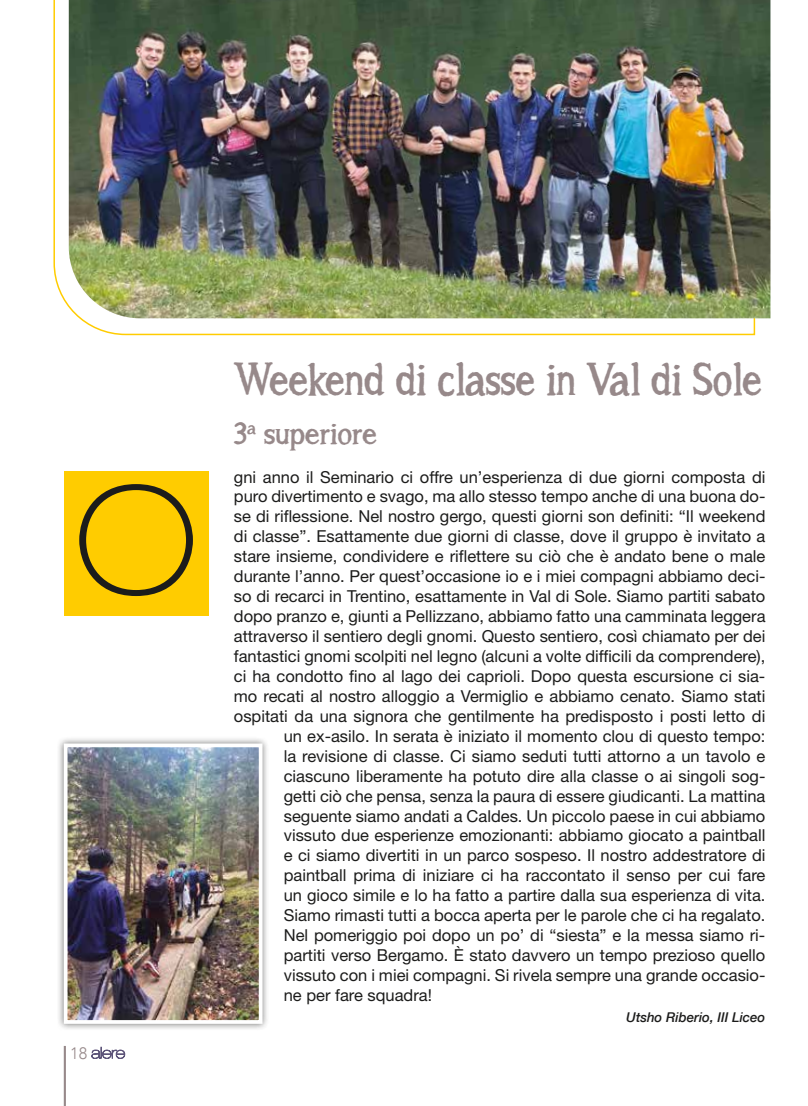
<style>
.page{position:relative;width:808px;height:1106px;background:#fff}
.page>*{position:absolute;margin:0;border:0;box-sizing:border-box;transform-origin:0 0}
.t1{font:100 expanded 150px "Helvetica Neue LT Std";color:#1c1c1b}
.t2{font:45px "asongforjenniferbold";color:#97898a;scale:.89 1}
.t3{font:30px "asongforjenniferbold";color:#97898a}
.t4{font:16.5px "Helvetica Neue LT Std";color:#1c1c1b}
.t5{font:300 16.5px "Avenir";color:#97898a}
.t6{font:italic 500 13.5px "Helvetica Neue";color:#1c1c1b}
</style>
<div class="page">
<svg style="left:53px;top:0;width:703px;height:336px"></svg>
<img style="left:69px;top:0;width:701px;height:318px">
<div style="left:64px;top:471px;width:144px;height:144px;background:#fc0"></div>
<hr style="left:807px;top:120px;width:1px;height:145px;background:#fc0">
<div style="left:57px;top:736px;width:213px;height:295px;background:#1c1c1b;opacity:.6"></div>
<img style="left:69px;top:748px;width:188px;height:270px">
<div style="left:64px;top:743px;width:198px;height:280px;border:4px solid #fff"></div>
<hr style="left:64px;top:1045px;width:2px;height:61px;background:#97898a">
<svg style="left:91px;top:1046px;width:34px;height:12px"></svg>
<h1 class="t1" style="left:75px;top:451px;width:124px">O</h1>
<p class="t5" style="left:70px;top:1043px;width:19px">18</p>
<h2 class="t2" style="left:234px;top:352px;width:595px">Weekend di classe in Val di Sole</h2>
<h3 class="t3" style="left:234px;top:415px;width:145px">3<sup>a</sup> superiore</h3>
<p class="t4" style="left:234px;top:467px;width:533px">gni anno il Seminario ci offre un’esperienza di due giorni composta di</p>
<p class="t4" style="left:234px;top:487px;width:533px">puro divertimento e svago, ma allo stesso tempo anche di una buona do-</p>
<p class="t4" style="left:234px;top:506px;width:533px">se di riflessione. Nel nostro gergo, questi giorni son definiti: “Il weekend</p>
<p class="t4" style="left:234px;top:526px;width:533px">di classe”. Esattamente due giorni di classe, dove il gruppo è invitato a</p>
<p class="t4" style="left:234px;top:546px;width:533px">stare insieme, condividere e riflettere su ciò che è andato bene o male</p>
<p class="t4" style="left:234px;top:566px;width:533px">durante l’anno. Per quest’occasione io e i miei compagni abbiamo deci-</p>
<p class="t4" style="left:234px;top:586px;width:533px">so di recarci in Trentino, esattamente in Val di Sole. Siamo partiti sabato</p>
<p class="t4" style="left:234px;top:606px;width:533px">dopo pranzo e, giunti a Pellizzano, abbiamo fatto una camminata leggera</p>
<p class="t4" style="left:234px;top:626px;width:533px">attraverso il sentiero degli gnomi. Questo sentiero, così chiamato per dei</p>
<p class="t4" style="left:234px;top:646px;width:533px">fantastici gnomi scolpiti nel legno (alcuni a volte difficili da comprendere),</p>
<p class="t4" style="left:234px;top:666px;width:533px">ci ha condotto fino al lago dei caprioli. Dopo questa escursione ci sia-</p>
<p class="t4" style="left:234px;top:686px;width:533px">mo recati al nostro alloggio a Vermiglio e abbiamo cenato. Siamo stati</p>
<p class="t4" style="left:234px;top:706px;width:533px">ospitati da una signora che gentilmente ha predisposto i posti letto di</p>
<p class="t4" style="left:284px;top:726px;width:483px">un ex-asilo. In serata è iniziato il momento clou di questo tempo:</p>
<p class="t4" style="left:284px;top:746px;width:483px">la revisione di classe. Ci siamo seduti tutti attorno a un tavolo e</p>
<p class="t4" style="left:284px;top:766px;width:483px">ciascuno liberamente ha potuto dire alla classe o ai singoli sog-</p>
<p class="t4" style="left:284px;top:786px;width:483px">getti ciò che pensa, senza la paura di essere giudicanti. La mattina</p>
<p class="t4" style="left:284px;top:805px;width:483px">seguente siamo andati a Caldes. Un piccolo paese in cui abbiamo</p>
<p class="t4" style="left:284px;top:825px;width:483px">vissuto due esperienze emozionanti: abbiamo giocato a paintball</p>
<p class="t4" style="left:284px;top:845px;width:483px">e ci siamo divertiti in un parco sospeso. Il nostro addestratore di</p>
<p class="t4" style="left:284px;top:865px;width:483px">paintball prima di iniziare ci ha raccontato il senso per cui fare</p>
<p class="t4" style="left:284px;top:885px;width:483px">un gioco simile e lo ha fatto a partire dalla sua esperienza di vita.</p>
<p class="t4" style="left:284px;top:905px;width:483px">Siamo rimasti tutti a bocca aperta per le parole che ci ha regalato.</p>
<p class="t4" style="left:284px;top:925px;width:483px">Nel pomeriggio poi dopo un po’ di “siesta” e la messa siamo ri-</p>
<p class="t4" style="left:284px;top:945px;width:483px">partiti verso Bergamo. È stato davvero un tempo prezioso quello</p>
<p class="t4" style="left:284px;top:965px;width:483px">vissuto con i miei compagni. Si rivela sempre una grande occasio-</p>
<p class="t4" style="left:284px;top:985px;width:150px">ne per fare squadra!</p>
<p class="t6" style="left:626px;top:1005px;width:141px">Utsho Riberio, III Liceo</p>
</div>
